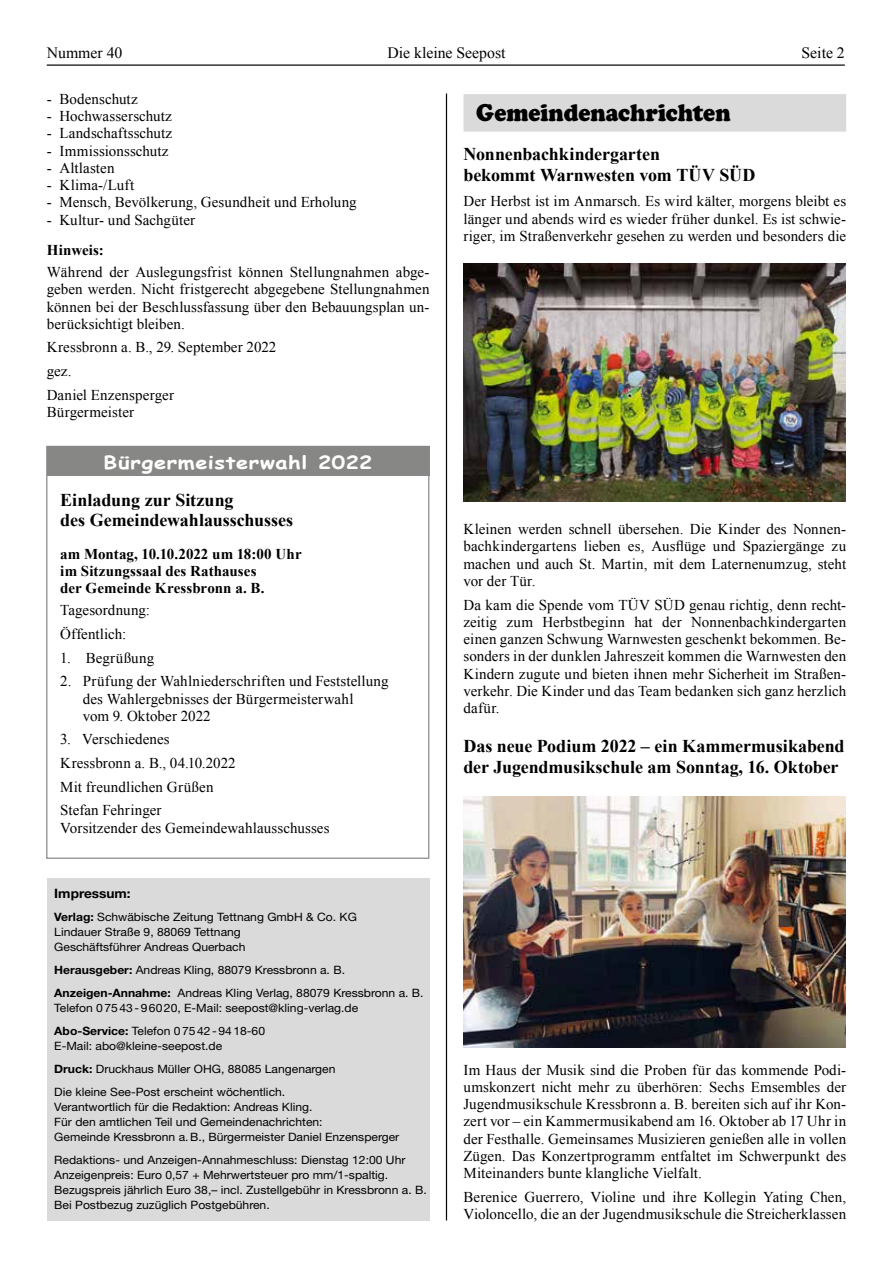
<style>
.page{position:relative;width:893px;height:1263px;background:#fff}
.page>*{position:absolute;margin:0;border:0;box-sizing:border-box;transform-origin:0 0}
.t1{font:24px "Cooper Black Std";color:#000;scale:.9 1}
.t2{font:700 18px/20.2px "Times New Roman";letter-spacing:-.005em;color:#000}
.t3{font:700 18px "Comic Sans MS";letter-spacing:.025em;color:#fff;scale:1.21 1}
.t4{font:15.75px "Times New Roman";color:#000}
.t5{font:15px/17.2px "Times New Roman";letter-spacing:.005em;color:#000;text-align:justify}
.t6{font:700 15px/17.2px "Times New Roman";letter-spacing:.005em;color:#000}
.t7{font:700 12.9px "Helvetica Neue LT Std";color:#000;scale:1.05 1}
.t8{font:11.55px/15.1px "Helvetica Neue LT Std";color:#000;scale:1.05 1}
.s1{font-weight:700}
</style>
<div class="page">
<hr style="left:47px;top:64px;width:798px;height:2px;background:#000">
<hr style="left:446px;top:94px;width:1px;height:1126px;background:#000">
<div style="left:463px;top:94px;width:383px;height:38px;background:#dadada"></div>
<div style="left:47px;top:878px;width:382px;height:342px;background:#dadada"></div>
<img style="left:463px;top:264px;width:383px;height:238px">
<img style="left:463px;top:797px;width:383px;height:250px">
<div style="left:46px;top:446px;width:383px;height:413px;border:2px solid #9c9d9d"></div>
<div style="left:47px;top:446px;width:382px;height:30px;background:#878786"></div>
<p class="t4" style="left:47px;top:42px;width:77px">Nummer 40</p>
<p class="t4" style="left:387px;top:42px;width:120px">Die kleine Seepost</p>
<p class="t4" style="left:801px;top:42px;width:45px">Seite 2</p>
<p class="t5" style="left:47px;top:90px;width:92px">- Bodenschutz</p>
<p class="t5" style="left:47px;top:107px;width:127px">- Hochwasserschutz</p>
<p class="t5" style="left:47px;top:125px;width:127px">- Landschaftsschutz</p>
<p class="t5" style="left:47px;top:142px;width:123px">- Immissionsschutz</p>
<p class="t5" style="left:47px;top:159px;width:69px">- Altlasten</p>
<p class="t5" style="left:47px;top:176px;width:89px">- Klima-/Luft</p>
<p class="t5" style="left:47px;top:194px;width:311px">- Mensch, Bevölkerung, Gesundheit und Erholung</p>
<p class="t5" style="left:47px;top:211px;width:150px">- Kultur- und Sachgüter</p>
<p class="t6" style="left:47px;top:241px;width:58px">Hinweis:</p>
<p class="t5" style="left:47px;top:263px;width:384px">Während der Auslegungsfrist können Stellungnahmen abge&shy;geben werden. Nicht fristgerecht abgegebene Stellungnahmen können bei der Beschlussfassung über den Bebauungsplan un&shy;berücksichtigt bleiben.</p>
<p class="t5" style="left:47px;top:335px;width:231px;line-height:23.7px;text-align:left">Kressbronn a. B., 29. September 2022 gez.<br>Daniel Enzensperger</p>
<p class="t5" style="left:47px;top:403px;width:89px">Bürgermeister</p>
<p class="t3" style="left:104px;top:449px;width:224px">Bürgermeisterwahl 2022</p>
<p class="t2" style="left:60px;top:490px;width:234px">Einladung zur Sitzung<br>des Gemeindewahlausschusses</p>
<p class="t6" style="left:60px;top:544px;width:243px">am Montag, 10.10.2022 um 18:00 Uhr im Sitzungssaal des Rathauses<br>der Gemeinde Kressbronn a. B.</p>
<p class="t5" style="left:60px;top:598px;width:91px;line-height:23.7px">Tagesordnung:<br>Öffentlich:</p>
<p class="t5" style="left:60px;top:649px;width:95px">1. Begrüßung</p>
<p class="t5" style="left:83px;top:672px;width:307px;text-align:left;text-indent:-23px">2. Prüfung der Wahlniederschriften und Feststellung des Wahlergebnisses der Bürgermeisterwahl<br>vom 9. Oktober 2022</p>
<p class="t5" style="left:60px;top:727px;width:177px;line-height:23.5px;text-align:left">3. Verschiedenes<br>Kressbronn a. B., 04.10.2022<br>Mit freundlichen Grüßen<br>Stefan Fehringer</p>
<p class="t5" style="left:60px;top:819px;width:271px">Vorsitzender des Gemeindewahlausschusses</p>
<p class="t7" style="left:54px;top:886px;width:74px">Impressum:</p>
<p class="t8" style="left:54px;top:909px;width:290px"><span class="s1">Verlag:</span> Schwäbische Zeitung Tettnang GmbH &amp; Co. KG<br>Lindauer Straße 9, 88069 Tettnang<br>Geschäftsführer Andreas Querbach</p>
<p class="t8" style="left:54px;top:958px;width:353px;line-height:22.8px"><span class="s1">Herausgeber:</span> Andreas Kling, 88079 Kressbronn a. B.<br><span class="s1">Anzeigen-Annahme:</span> Andreas Kling Verlag, 88079 Kressbronn a. B.</p>
<p class="t8" style="left:54px;top:996px;width:291px;line-height:22.8px">Telefon 07543-96020, E-Mail: seepost@kling-verlag.de<br><span class="s1">Abo-Service:</span> Telefon 07542-9418-60</p>
<p class="t8" style="left:54px;top:1034px;width:269px;line-height:22.8px">E-Mail: abo@kleine-seepost.de<br><span class="s1">Druck:</span> Druckhaus Müller OHG, 88085 Langenargen<br>Die kleine See-Post erscheint wöchentlich.</p>
<p class="t8" style="left:54px;top:1099px;width:330px">Verantwortlich für die Redaktion: Andreas Kling.<br>Für den amtlichen Teil und Gemeindenachrichten:<br>Gemeinde Kressbronn a.B., Bürgermeister Daniel Enzensperger</p>
<p class="t8" style="left:54px;top:1152px;width:356px">Redaktions- und Anzeigen-Annahmeschluss: Dienstag 12:00 Uhr Anzeigenpreis: Euro 0,57 + Mehrwertsteuer pro mm/1-spaltig.<br>Bezugspreis jährlich Euro 38,– incl. Zustellgebühr in Kressbronn a. B.<br>Bei Postbezug zuzüglich Postgebühren.</p>
<h1 class="t1" style="left:476px;top:98px;width:284px">Gemeindenachrichten</h1>
<p class="t2" style="left:463px;top:144px;width:294px">Nonnenbachkindergarten<br>bekommt Warnwesten vom TÜV SÜD</p>
<p class="t5" style="left:463px;top:193px;width:384px">Der Herbst ist im Anmarsch. Es wird kälter, morgens bleibt es länger und abends wird es wieder früher dunkel. Es ist schwie&shy;riger, im Straßenverkehr gesehen zu werden und besonders die</p>
<p class="t5" style="left:463px;top:520px;width:384px">Kleinen werden schnell übersehen. Die Kinder des Nonnen&shy;bachkindergartens lieben es, Ausflüge und Spaziergänge zu machen und auch St. Martin, mit dem Laternenumzug, steht vor der Tür.</p>
<p class="t5" style="left:463px;top:596px;width:384px">Da kam die Spende vom TÜV SÜD genau richtig, denn recht&shy;zeitig zum Herbstbeginn hat der Nonnenbachkindergarten einen ganzen Schwung Warnwesten geschenkt bekommen. Be&shy;sonders in der dunklen Jahreszeit kommen die Warnwesten den Kindern zugute und bieten ihnen mehr Sicherheit im Straßen&shy;verkehr. Die Kinder und das Team bedanken sich ganz herzlich dafür.</p>
<p class="t2" style="left:463px;top:736px;width:383px">Das neue Podium 2022 – ein Kammermusikabend der Jugendmusikschule am Sonntag, 16. Oktober</p>
<p class="t5" style="left:463px;top:1061px;width:384px">Im Haus der Musik sind die Proben für das kommende Podi&shy;umskonzert nicht mehr zu überhören: Sechs Emsembles der Jugendmusikschule Kressbronn a. B. bereiten sich auf ihr Kon&shy;zert vor – ein Kammermusikabend am 16. Oktober ab 17 Uhr in der Festhalle. Gemeinsames Musizieren genießen alle in vollen Zügen. Das Konzertprogramm entfaltet im Schwerpunkt des Miteinanders bunte klangliche Vielfalt.</p>
<p class="t5" style="left:463px;top:1188px;width:384px">Berenice Guerrero, Violine und ihre Kollegin Yating Chen,<br>Violoncello, die an der Jugendmusikschule die Streicherklassen</p>
</div>
